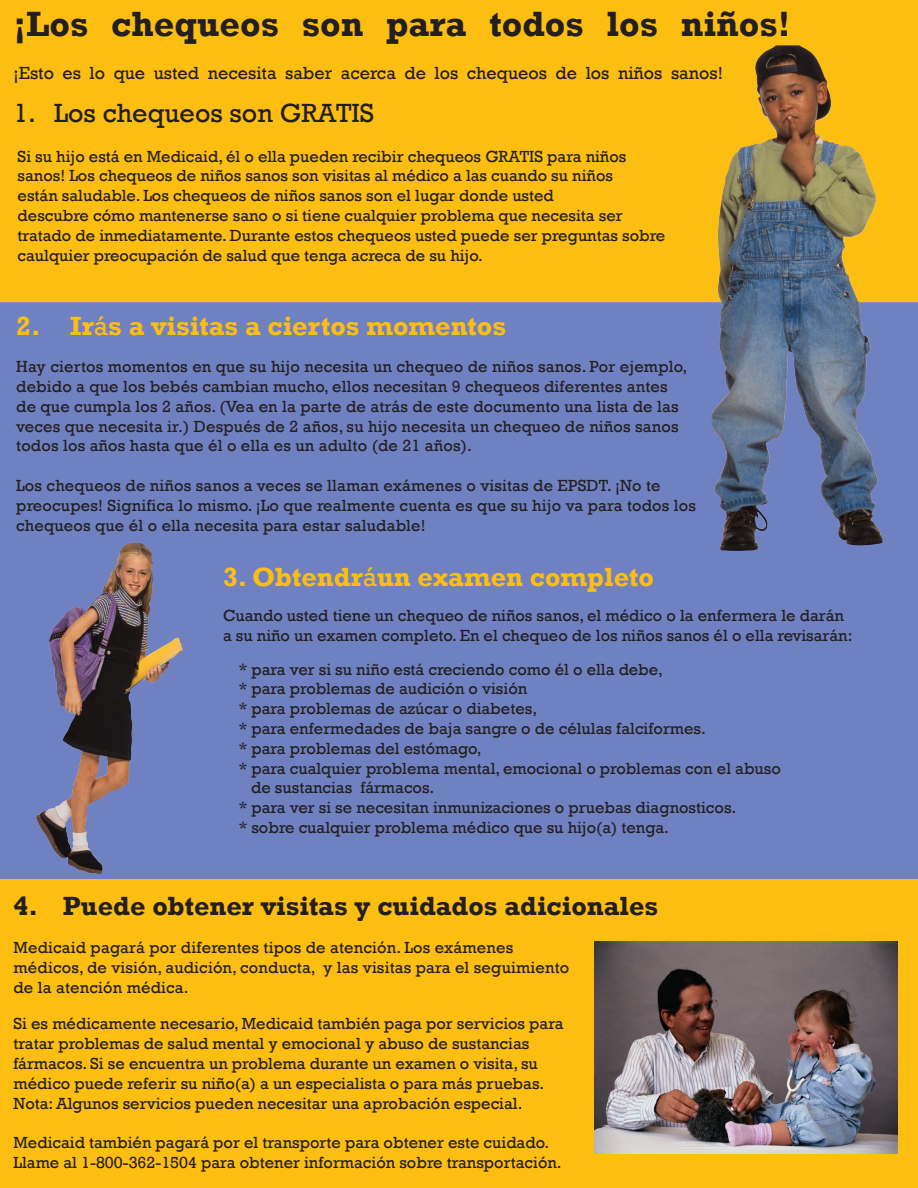
<style>
.page{position:relative;width:918px;height:1188px;background:#fff}
.page>*{position:absolute;margin:0;border:0;box-sizing:border-box;transform-origin:0 0}
.t1{font:700 36px "Rockwell";color:#231f20}
.t2{font:700 27px "Rockwell";color:#fdbe12}
.t3{font:700 27px "Rockwell";color:#231f20}
.t4{font:27px "Rockwell";color:#231f20}
.t5{font:18px "Rockwell";color:#231f20}
.t6{font:16.5px/19.8px "Rockwell";color:#231f20}
.s1{font-weight:400}
</style>
<div class="page">
<div style="left:0;top:302px;width:918px;height:577px;background:#6f81c0"></div>
<div style="left:0;top:879px;width:918px;height:309px;background:#fdbe12"></div>
<div style="left:0;top:0;width:918px;height:302px;background:#fdbe12"></div>
<img style="left:712px;top:45px;width:115px;height:506px">
<img style="left:36px;top:543px;width:96px;height:332px">
<img style="left:594px;top:942px;width:303px;height:212px">
<p class="t1" style="left:14px;top:2px;width:778px">¡Los chequeos son para todos los niños!</p>
<p class="t5" style="left:14px;top:62px;width:711px">¡Esto es lo que usted necesita saber acerca de los chequeos de los niños sanos!</p>
<p class="t4" style="left:14px;top:97px;width:362px">1. Los chequeos son GRATIS</p>
<p class="t6" style="left:18px;top:146px;width:610px">Si su hijo está en Medicaid, él o ella pueden recibir chequeos GRATIS para niños</p>
<p class="t6" style="left:18px;top:166px;width:597px">sanos! Los chequeos de niños sanos son visitas al médico a las cuando su niños</p>
<p class="t6" style="left:18px;top:186px;width:538px">están saludable. Los chequeos de niños sanos son el lugar donde usted</p>
<p class="t6" style="left:18px;top:206px;width:607px">descubre cómo mantenerse sano o si tiene cualquier problema que necesita ser</p>
<p class="t6" style="left:18px;top:226px;width:649px">tratado de inmediatamente. Durante estos chequeos usted puede ser preguntas sobre</p>
<p class="t6" style="left:18px;top:245px;width:467px">caulquier preocupación de salud que tenga acreca de su hijo.</p>
<p class="t2" style="left:16px;top:310px;width:491px">2. Ir<span class="s1">á</span>s a visitas a ciertos momentos</p>
<p class="t6" style="left:16px;top:357px;width:673px">Hay ciertos momentos en que su hijo necesita un chequeo de niños sanos. Por ejemplo, debido a que los bebés cambian mucho, ellos necesitan 9 chequeos diferentes antes de que cumpla los 2 años. (Vea en la parte de atrás de este documento una lista de las veces que necesita ir.) Después de 2 años, su hijo necesita un chequeo de niños sanos todos los años hasta que él o ella es un adulto (de 21 años).</p>
<p class="t6" style="left:16px;top:476px;width:681px">Los chequeos de niños sanos a veces se llaman exámenes o visitas de EPSDT. ¡No te preocupes! Significa lo mismo. ¡Lo que realmente cuenta es que su hijo va para todos los chequeos que él o ella necesita para estar saludable!</p>
<p class="t2" style="left:223px;top:561px;width:432px">3. Obtendr<span class="s1">á</span>un examen completo</p>
<p class="t6" style="left:223px;top:606px;width:631px">Cuando usted tiene un chequeo de niños sanos, el médico o la enfermera le darán a su niño un examen completo. En el chequeo de los niños sanos él o ella revisarán:</p>
<p class="t6" style="left:239px;top:659px;width:426px">* para ver si su niño está creciendo como él o ella debe,</p>
<p class="t6" style="left:239px;top:679px;width:290px">* para problemas de audición o visión</p>
<p class="t6" style="left:239px;top:699px;width:300px">* para problemas de azúcar o diabetes,</p>
<p class="t6" style="left:239px;top:719px;width:469px">* para enfermedades de baja sangre o de células falciformes.</p>
<p class="t6" style="left:239px;top:739px;width:245px">* para problemas del estómago,</p>
<p class="t6" style="left:239px;top:758px;width:544px">* para cualquier problema mental, emocional o problemas con el abuso</p>
<p class="t6" style="left:251px;top:778px;width:185px">de sustancias fármacos.</p>
<p class="t6" style="left:239px;top:798px;width:499px">* para ver si se necesitan inmunizaciones o pruebas diagnosticos.</p>
<p class="t6" style="left:239px;top:818px;width:432px">* sobre cualquier problema médico que su hijo(a) tenga.</p>
<p class="t3" style="left:14px;top:889px;width:646px">4. Puede obtener visitas y cuidados adicionales</p>
<p class="t6" style="left:14px;top:938px;width:557px">Medicaid pagará por diferentes tipos de atención. Los exámenes médicos, de visión, audición, conducta, y las visitas para el seguimiento de la atención médica.</p>
<p class="t6" style="left:14px;top:1014px;width:552px">Si es médicamente necesario, Medicaid también paga por servicios para tratar problemas de salud mental y emocional y abuso de sustancias fármacos. Si se encuentra un problema durante un examen o visita, su médico puede referir su niño(a) a un especialista o para más pruebas.<br>Nota: Algunos servicios pueden necesitar una aprobación especial.</p>
<p class="t6" style="left:14px;top:1133px;width:550px">Medicaid también pagará por el transporte para obtener este cuidado.<br>Llame al 1-800-362-1504 para obtener información sobre transportación.</p>
</div>
